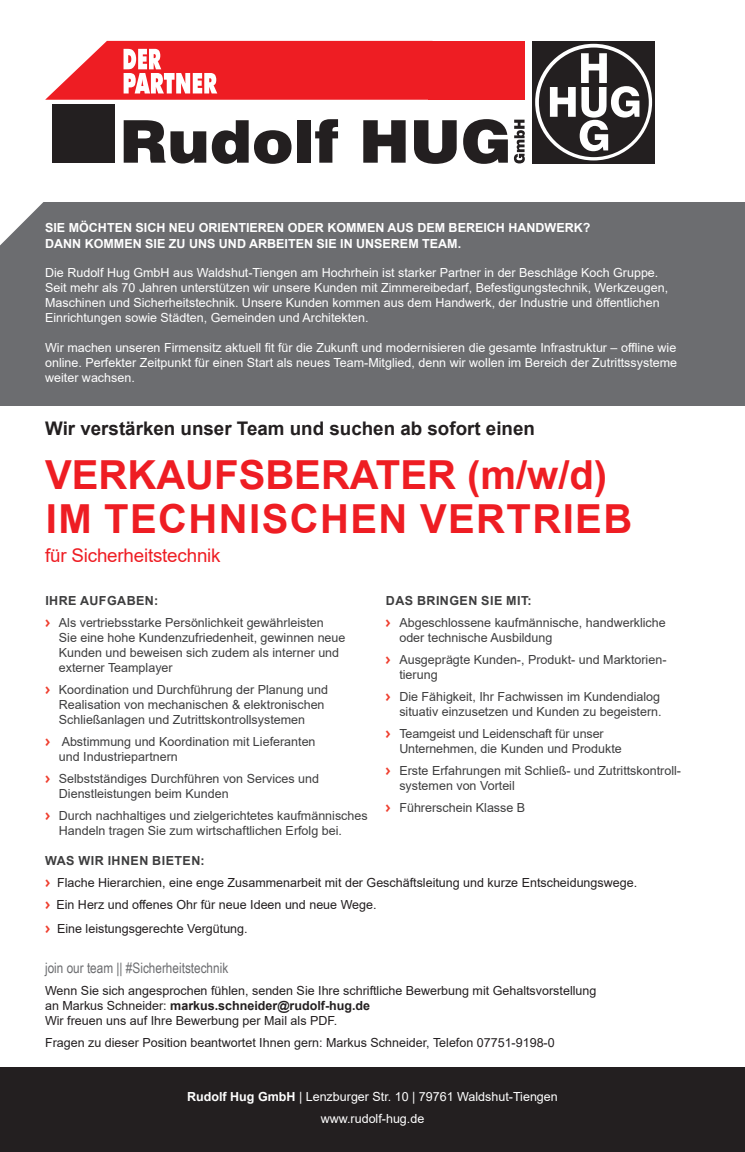
<style>
.page{position:relative;width:745px;height:1152px;background:#fff}
.page>*{position:absolute;margin:0;border:0;box-sizing:border-box;transform-origin:0 0}
.t1{font:700 40px/43.8px "Arial";letter-spacing:.035em;color:#ee1d23}
.t2{font:700 18.75px "Arial";color:#231f20}
.t3{font:18.75px "Arial";letter-spacing:-.01em;color:#ee1d23}
.t4{font:14.38px "Arial Narrow";color:#6c6d70}
.t5{font:12.5px/22.1px "Arial";color:#3e3e3f}
.t6{font:12.5px/15px "Arial";color:#fff;text-align:center}
.t7{font:12.5px/22.1px "Arial";color:#231f20}
.t8{font:700 12.5px/16.2px "Arial";color:#fff}
.s1{font-weight:700}
.s2{font-family:"Meta";font-weight:700;color:#ef3e2e}
.s3{font-weight:700;color:#3e3e3f}
</style>
<div class="page">
<div style="left:0;top:1067px;width:744px;height:85px;background:#231f20"></div>
<div style="left:0;top:202px;width:744px;height:204px;background:#6c6d70"></div>
<div style="left:53px;top:104px;width:62px;height:59px;background:#231f20"></div>
<div style="left:532px;top:41px;width:122px;height:122px;background:#231f20"></div>
<svg style="left:535px;top:44px;width:116px;height:116px"></svg>
<div style="left:538px;top:48px;width:110px;height:109px;background:#231f20;border-radius:50%"></div>
<svg style="left:549px;top:53px;width:90px;height:98px"></svg>
<svg style="left:124px;top:120px;width:82px;height:43px"></svg>
<svg style="left:212px;top:120px;width:36px;height:44px"></svg>
<svg style="left:254px;top:130px;width:37px;height:34px"></svg>
<div style="left:297px;top:120px;width:13px;height:43px;background:#231f20"></div>
<svg style="left:315px;top:119px;width:23px;height:44px"></svg>
<svg style="left:363px;top:120px;width:42px;height:43px"></svg>
<svg style="left:414px;top:120px;width:42px;height:44px"></svg>
<svg style="left:463px;top:119px;width:44px;height:45px"></svg>
<svg style="left:513px;top:120px;width:11px;height:43px"></svg>
<svg style="left:45px;top:41px;width:382px;height:59px"></svg>
<div style="left:427px;top:41px;width:97px;height:59px;background:#ee1d23"></div>
<svg style="left:0;top:128px;width:53px;height:117px"></svg>
<p class="t8" style="left:45px;top:219px;width:546px">SIE MÖCHTEN SICH NEU ORIENTIEREN ODER KOMMEN AUS DEM BEREICH HANDWERK?<br>DANN KOMMEN SIE ZU UNS UND ARBEITEN SIE IN UNSEREM TEAM.</p>
<p class="t6" style="left:45px;top:265px;width:624px;text-align:left">Die Rudolf Hug GmbH aus Waldshut-Tiengen am Hochrhein ist starker Partner in der Beschläge Koch Gruppe.<br>Seit mehr als 70 Jahren unterstützen wir unsere Kunden mit Zimmereibedarf, Befestigungstechnik, Werkzeugen, Maschinen und Sicherheitstechnik. Unsere Kunden kommen aus dem Handwerk, der Industrie und öffentlichen Einrichtungen sowie Städten, Gemeinden und Architekten.</p>
<p class="t6" style="left:45px;top:340px;width:633px;text-align:justify">Wir machen unseren Firmensitz aktuell fit für die Zukunft und modernisieren die gesamte Infrastruktur – offline wie online. Perfekter Zeitpunkt für einen Start als neues Team-Mitglied, denn wir wollen im Bereich der Zutrittssysteme weiter wachsen.</p>
<h2 class="t2" style="left:45px;top:416px;width:491px">Wir verstärken unser Team und suchen ab sofort einen</h2>
<h1 class="t1" style="left:45px;top:454px;width:588px">VERKAUFSBERATER (m/w/d)<br>IM TECHNISCHEN VERTRIEB</h1>
<h2 class="t3" style="left:45px;top:543px;width:177px">für Sicherheitstechnik</h2>
<p class="t5" style="left:45px;top:589px;width:280px"><span class="s1">IHRE AUFGABEN:<br></span><span class="s2">&gt;</span> Als vertriebsstarke Persönlichkeit gewährleisten</p>
<p class="t5" style="left:59px;top:629px;width:288px;line-height:15px">Sie eine hohe Kundenzufriedenheit, gewinnen neue<br>Kunden und beweisen sich zudem als interner und externer Teamplayer</p>
<p class="t5" style="left:59px;top:682px;width:270px;line-height:15px;text-indent:-14px"><span class="s2">&gt;</span> Koordination und Durchführung der Planung und<br>Realisation von mechanischen &amp; elektronischen<br>Schließanlagen und Zutrittskontrollsystemen</p>
<p class="t5" style="left:59px;top:734px;width:258px;line-height:15px;text-indent:-14px"><span class="s2">&gt;</span> Abstimmung und Koordination mit Lieferanten und Industriepartnern</p>
<p class="t5" style="left:59px;top:771px;width:261px;line-height:15px;text-indent:-14px"><span class="s2">&gt;</span> Selbstständiges Durchführen von Services und<br>Dienstleistungen beim Kunden</p>
<p class="t5" style="left:59px;top:808px;width:310px;line-height:15px;text-indent:-14px"><span class="s2">&gt;</span> Durch nachhaltiges und zielgerichtetes kaufmännisches<br>Handeln tragen Sie zum wirtschaftlichen Erfolg bei.</p>
<p class="t5" style="left:385px;top:589px;width:281px"><span class="s1">DAS BRINGEN SIE MIT:<br></span><span class="s2">&gt;</span> Abgeschlossene kaufmännische, handwerkliche</p>
<p class="t5" style="left:385px;top:626px;width:282px;text-indent:14px">oder technische Ausbildung<br><span class="s2">&gt;</span> Ausgeprägte Kunden-, Produkt- und Marktorien-</p>
<p class="t5" style="left:385px;top:663px;width:276px;text-indent:14px">tierung<br><span class="s2">&gt;</span> Die Fähigkeit, Ihr Fachwissen im Kundendialog</p>
<p class="t5" style="left:385px;top:700px;width:277px;text-indent:14px">situativ einzusetzen und Kunden zu begeistern. <span class="s2">&gt;</span> Teamgeist und Leidenschaft für unser</p>
<p class="t5" style="left:385px;top:737px;width:297px;text-indent:14px">Unternehmen, die Kunden und Produkte<br><span class="s2">&gt;</span> Erste Erfahrungen mit Schließ- und Zutrittskontroll-</p>
<p class="t5" style="left:385px;top:774px;width:141px;text-align:center">systemen von Vorteil<br><span class="s2">&gt;</span> Führerschein Klasse B</p>
<p class="t7" style="left:45px;top:849px;width:593px"><span class="s3">WAS WIR IHNEN BIETEN:<br></span><span class="s2">&gt;</span> Flache Hierarchien, eine enge Zusammenarbeit mit der Geschäftsleitung und kurze Entscheidungswege. <span class="s2">&gt;</span> Ein Herz und offenes Ohr für neue Ideen und neue Wege.</p>
<p class="t7" style="left:45px;top:917px;width:204px"><span class="s2">&gt;</span> Eine leistungsgerechte Vergütung.</p>
<p class="t4" style="left:45px;top:957px;width:185px">join our team || #Sicherheitstechnik</p>
<p class="t7" style="left:45px;top:983px;width:552px;line-height:15px">Wenn Sie sich angesprochen fühlen, senden Sie Ihre schriftliche Bewerbung mit Gehaltsvorstellung an Markus Schneider: <span class="s1">markus.schneider@rudolf-hug.de<br></span>Wir freuen uns auf Ihre Bewerbung per Mail als PDF.</p>
<p class="t7" style="left:45px;top:1031px;width:511px">Fragen zu dieser Position beantwortet Ihnen gern: Markus Schneider, Telefon 07751-9198-0</p>
<p class="t6" style="left:187px;top:1085px;width:372px;line-height:22.1px"><span class="s1">Rudolf Hug GmbH</span> | Lenzburger Str. 10 | 79761 Waldshut-Tiengen www.rudolf-hug.de</p>
</div>
